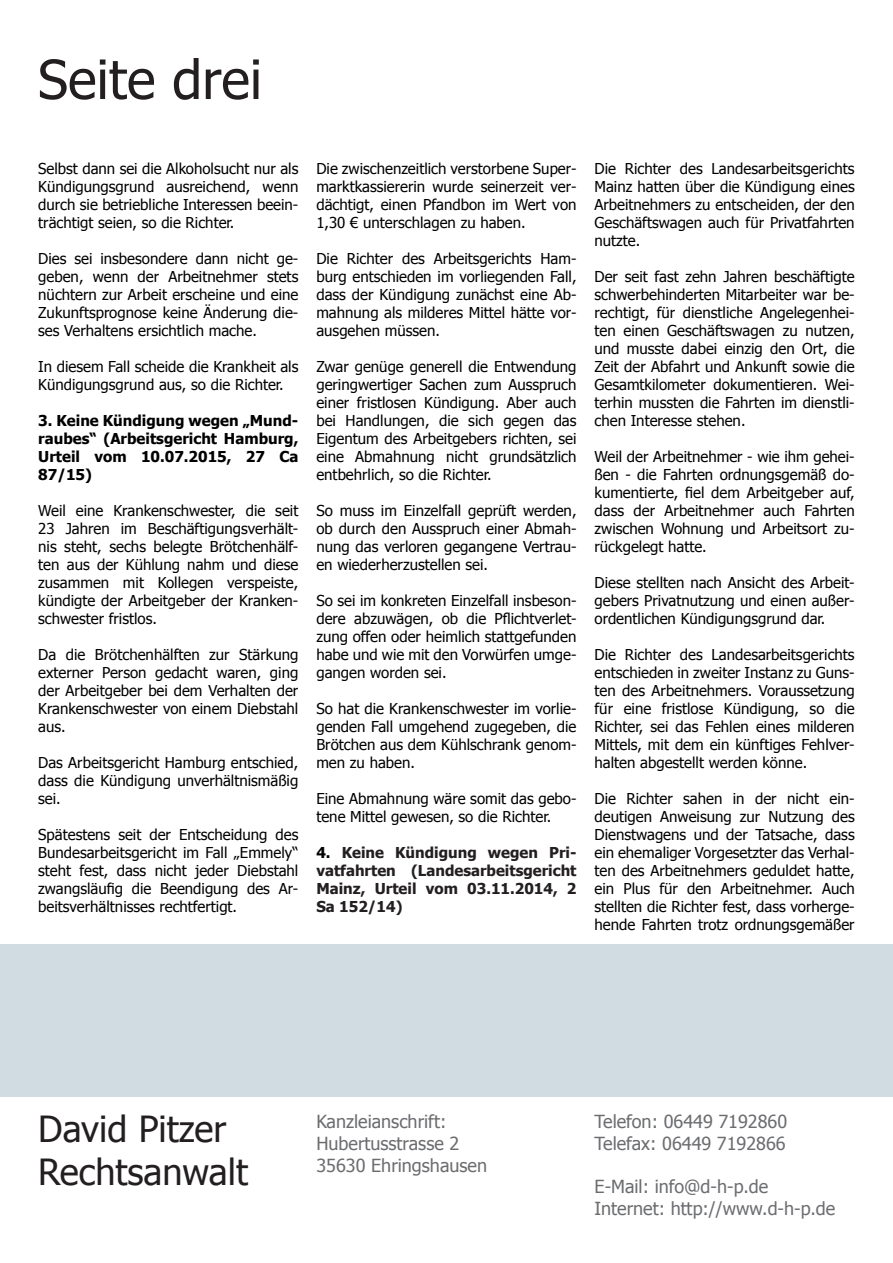
<style>
.page{position:relative;width:893px;height:1263px;background:#fff}
.page>*{position:absolute;margin:0;border:0;box-sizing:border-box;transform-origin:0 0}
.t1{font:54px "Tahoma";color:#231f20}
.t2{font:36px/43.2px "Tahoma";color:#231f20}
.t3{font:18px/21.6px "Tahoma";color:#6c6d70}
.t4{font:15px/18px "Tahoma";color:#000;text-align:justify}
.t5{font:700 15px/18px "Tahoma";color:#231f20;text-align:justify}
.t6{font:700 15px/18px "Tahoma";color:#000;text-align:justify}
.s1{color:#000}
</style>
<div class="page">
<h1 class="t1" style="left:38px;top:43px;width:226px">Seite drei</h1>
<p class="t4" style="left:38px;top:158px;width:262px">Selbst dann sei die Alkoholsucht nur als Kündigungsgrund ausreichend, wenn durch sie betriebliche Interessen beein&shy;trächtigt seien, so die Richter.</p>
<p class="t4" style="left:38px;top:248px;width:262px">Dies sei insbesondere dann nicht ge&shy;geben, wenn der Arbeitnehmer stets nüchtern zur Arbeit erscheine und eine Zukunftsprognose keine Änderung die&shy;ses Verhaltens ersichtlich mache.</p>
<p class="t4" style="left:38px;top:356px;width:262px">In diesem Fall scheide die Krankheit als<br>Kündigungsgrund aus, so die Richter.</p>
<p class="t6" style="left:38px;top:410px;width:262px">3. Keine Kündigung wegen „Mund&shy;raubes“ (Arbeitsgericht Hamburg, Urteil vom 10.07.2015, 27 Ca 87/15)</p>
<p class="t4" style="left:38px;top:500px;width:262px">Weil eine Krankenschwester, die seit 23 Jahren im Beschäftigungsverhält&shy;nis steht, sechs belegte Brötchenhälf&shy;ten aus der Kühlung nahm und diese zusammen mit Kollegen verspeiste, kündigte der Arbeitgeber der Kranken&shy;schwester fristlos.</p>
<p class="t4" style="left:38px;top:644px;width:262px">Da die Brötchenhälften zur Stärkung externer Person gedacht waren, ging der Arbeitgeber bei dem Verhalten der Krankenschwester von einem Diebstahl aus.</p>
<p class="t4" style="left:38px;top:752px;width:262px">Das Arbeitsgericht Hamburg entschied, dass die Kündigung unverhältnismäßig sei.</p>
<p class="t4" style="left:38px;top:824px;width:262px">Spätestens seit der Entscheidung des Bundesarbeitsgericht im Fall „Emmely“ steht fest, dass nicht jeder Diebstahl zwangsläufig die Beendigung des Ar&shy;beitsverhältnisses rechtfertigt.</p>
<p class="t4" style="left:316px;top:158px;width:262px">Die zwischenzeitlich verstorbene Super&shy;marktkassiererin wurde seinerzeit ver&shy;dächtigt, einen Pfandbon im Wert von 1,30 € unterschlagen zu haben.</p>
<p class="t4" style="left:316px;top:248px;width:262px">Die Richter des Arbeitsgerichts Ham&shy;burg entschieden im vorliegenden Fall, dass der Kündigung zunächst eine Ab&shy;mahnung als milderes Mittel hätte vor&shy;ausgehen müssen.</p>
<p class="t4" style="left:316px;top:356px;width:262px">Zwar genüge generell die Entwendung geringwertiger Sachen zum Ausspruch einer fristlosen Kündigung. Aber auch bei Handlungen, die sich gegen das Eigentum des Arbeitgebers richten, sei eine Abmahnung nicht grundsätzlich entbehrlich, so die Richter.</p>
<p class="t4" style="left:316px;top:500px;width:262px">So muss im Einzelfall geprüft werden, ob durch den Ausspruch einer Abmah&shy;nung das verloren gegangene Vertrau&shy;en wiederherzustellen sei.</p>
<p class="t4" style="left:316px;top:590px;width:262px">So sei im konkreten Einzelfall insbeson&shy;dere abzuwägen, ob die Pflichtverlet&shy;zung offen oder heimlich stattgefunden habe und wie mit den Vorwürfen umge&shy;gangen worden sei.</p>
<p class="t4" style="left:316px;top:698px;width:262px">So hat die Krankenschwester im vorlie&shy;genden Fall umgehend zugegeben, die Brötchen aus dem Kühlschrank genom&shy;men zu haben.</p>
<p class="t4" style="left:316px;top:788px;width:262px">Eine Abmahnung wäre somit das gebo&shy;tene Mittel gewesen, so die Richter.</p>
<p class="t5" style="left:316px;top:842px;width:262px"><span class="s1">4.</span> Keine Kündigung wegen Pri&shy;vatfahrten (Landesarbeitsgericht Mainz, Urteil vom 03.11.2014, 2<br>Sa 152/14)</p>
<p class="t4" style="left:594px;top:158px;width:262px">Die Richter des Landesarbeitsgerichts Mainz hatten über die Kündigung eines Arbeitnehmers zu entscheiden, der den Geschäftswagen auch für Privatfahrten nutzte.</p>
<p class="t4" style="left:594px;top:266px;width:262px">Der seit fast zehn Jahren beschäftigte schwerbehinderten Mitarbeiter war be&shy;rechtigt, für dienstliche Angelegenhei&shy;ten einen Geschäftswagen zu nutzen, und musste dabei einzig den Ort, die Zeit der Abfahrt und Ankunft sowie die Gesamtkilometer dokumentieren. Wei&shy;terhin mussten die Fahrten im dienstli&shy;chen Interesse stehen.</p>
<p class="t4" style="left:594px;top:446px;width:262px">Weil der Arbeitnehmer - wie ihm gehei&shy;ßen - die Fahrten ordnungsgemäß do&shy;kumentierte, fiel dem Arbeitgeber auf, dass der Arbeitnehmer auch Fahrten zwischen Wohnung und Arbeitsort zu&shy;rückgelegt hatte.</p>
<p class="t4" style="left:594px;top:572px;width:262px">Diese stellten nach Ansicht des Arbeit&shy;gebers Privatnutzung und einen außer&shy;ordentlichen Kündigungsgrund dar.</p>
<p class="t4" style="left:594px;top:644px;width:262px">Die Richter des Landesarbeitsgerichts entschieden in zweiter Instanz zu Guns&shy;ten des Arbeitnehmers. Voraussetzung für eine fristlose Kündigung, so die Richter, sei das Fehlen eines milderen Mittels, mit dem ein künftiges Fehlver&shy;halten abgestellt werden könne.</p>
<p class="t4" style="left:594px;top:788px;width:262px">Die Richter sahen in der nicht ein&shy;deutigen Anweisung zur Nutzung des Dienstwagens und der Tatsache, dass ein ehemaliger Vorgesetzter das Verhal&shy;ten des Arbeitnehmers geduldet hatte, ein Plus für den Arbeitnehmer. Auch stellten die Richter fest, dass vorherge&shy;hende Fahrten trotz ordnungsgemäßer</p>
<h2 class="t2" style="left:38px;top:1106px;width:211px">David Pitzer<br>Rechtsanwalt</h2>
<p class="t3" style="left:316px;top:1110px;width:172px">Kanzleianschrift:<br>Hubertusstrasse 2<br>35630 Ehringshausen</p>
<p class="t3" style="left:595px;top:1110px;width:194px">Telefon: 06449 7192860<br>Telefax: 06449 7192866</p>
<p class="t3" style="left:595px;top:1175px;width:242px">E-Mail: info@d-h-p.de<br>Internet: http://www.d-h-p.de</p>
</div>
